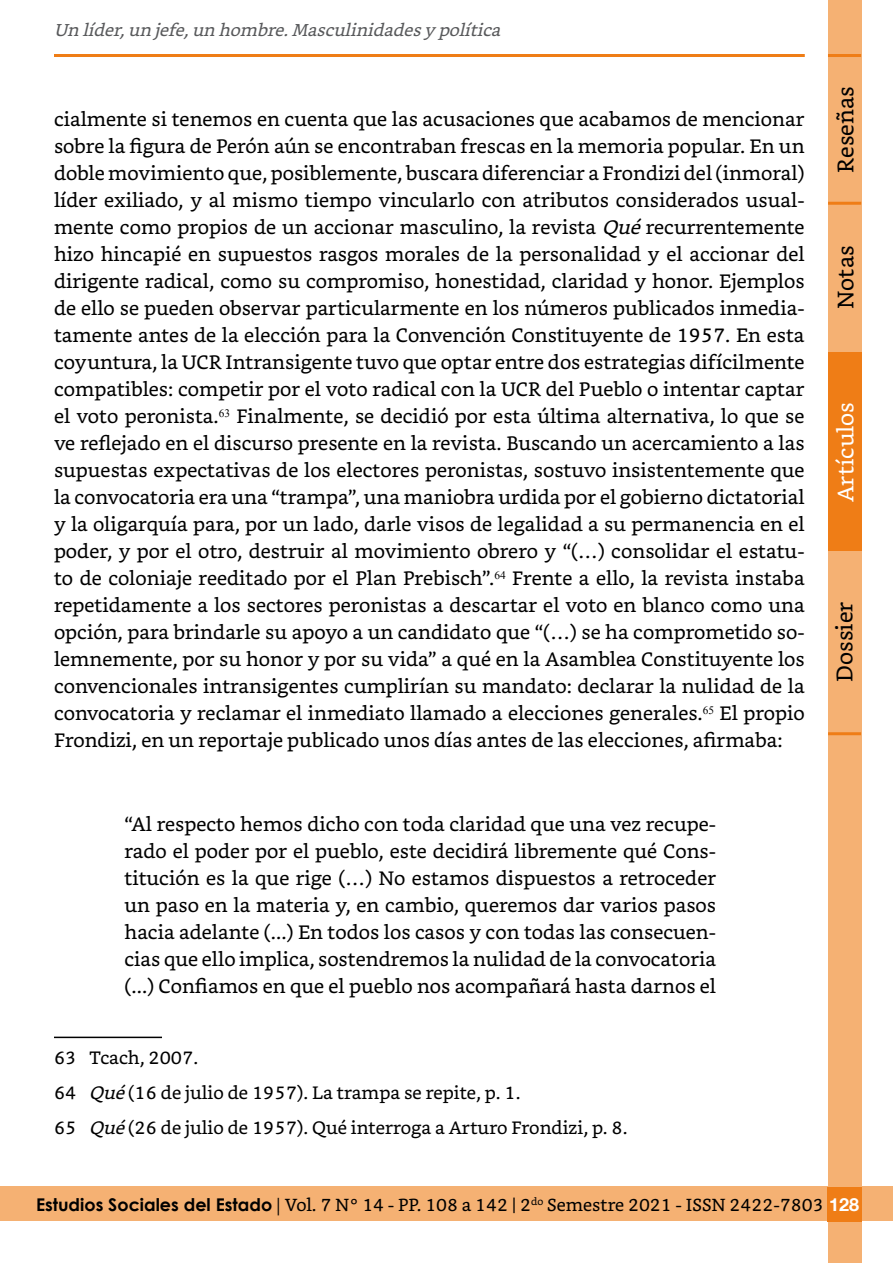
<style>
.page{position:relative;width:893px;height:1263px;background:#fff}
.page>*{position:absolute;margin:0;border:0;box-sizing:border-box;transform-origin:0 0}
.t1{font:22.5px "Bookerly";color:#000}
.t2{font:22.5px "Bookerly";color:#fff}
.citas-textuales{font:19.5px/27px "Bookerly";color:#000;text-align:justify}
.Notas_al_pie{font:18px "Bookerly";color:#000}
.t3{font:17.55px "Bookerly";color:#000}
.t4{font:italic 17.25px "Bookerly";color:#58595b}
.s1{font-style:italic}
.s2{font-family:"Century Gothic";font-weight:700}
.s3{font-family:"Minion Pro"}
.s4{font-family:"Helvetica Neue";font-weight:700;font-size:18px;color:#fff}
</style>
<div class="page">
<div style="left:0;top:1187px;width:893px;height:34px;background:#f5b173"></div>
<div style="left:828px;top:0;width:33px;height:1263px;background:#f5b173"></div>
<div style="left:828px;top:352px;width:33px;height:199px;background:#ef7d16"></div>
<hr style="left:828px;top:732px;width:33px;height:3px;background:#ef7d16">
<div style="left:827px;top:1187px;width:35px;height:35px;background:#ef7d16"></div>
<hr style="left:828px;top:202px;width:33px;height:3px;background:#ef7d16">
<hr style="left:828px;top:54px;width:33px;height:3px;background:#ef7d16">
<hr style="left:54px;top:54px;width:751px;height:3px;background:#ef7d16">
<hr style="left:54px;top:1037px;width:108px;height:1px;background:#000">
<p class="t4" style="left:54px;top:20px;width:454px">Unlíder,unj efe,unhombre.Masculinidadesypolítica</p>
<p class="citas-textuales" style="left:54px;top:106px;width:752px">cialmente si tenemos en cuenta que las acusaciones que acabamos de mencionar sobre la figura de Perón aún se encontraban frescas en la memoria popular. En un doble movimiento que, posiblemente, buscara diferenciar a Frondizi del (inmoral) líder exiliado, y al mismo tiempo vincularlo con atributos considerados usual&shy;mente como propios de un accionar masculino, la revista <span class="s1">Qué</span>recurrentemente hizo hincapié en supuestos rasgos morales de la personalidad y el accionar del dirigente radical, como su compromiso, honestidad, claridad y honor. Ejemplos de ello se pueden observar particularmente en los números publicados inmedia&shy;tamente antes de la elección para la Convención Constituyente de 1957. En esta coyuntura, la UCR Intransigente tuvo que optar entre dos estrategias difícilmente compatibles: competir por el voto radical con la UCR del Pueblo o intentar captar el voto peronista.<sup>63</sup> Finalmente, se decidió por esta última alternativa, lo que se ve reflejado en el discurso presente en la revista. Buscando un acercamiento a las supuestas expectativas de los electores peronistas, sostuvo insistentemente que la convocatoria era una “trampa”, una maniobra urdida por el gobierno dictatorial y la oligarquía para, por un lado, darle visos de legalidad a su permanencia en el poder, y por el otro, destruir al movimiento obrero y “(…) consolidar el estatu&shy;to de coloniaje reeditado por el Plan Prebisch”.<sup>64</sup> Frente a ello, la revista instaba repetidamente a los sectores peronistas a descartar el voto en blanco como una opción, para brindarle su apoyo a un candidato que “(…) se ha comprometido so&shy;lemnemente, por su honor y por su vida” a qué en la Asamblea Constituyente los convencionales intransigentes cumplirían su mandato: declarar la nulidad de la convocatoria y reclamar el inmediato llamado a elecciones generales.<sup>65</sup> El propio Frondizi, en un reportaje publicado unos días antes de las elecciones, afirmaba:</p>
<p class="citas-textuales" style="left:124px;top:811px;width:593px">“Al respecto hemos dicho con toda claridad que una vez recupe&shy;rado el poder por el pueblo, este decidirá libremente qué Cons&shy;titución es la que rige (…) No estamos dispuestos a retroceder un paso en la materia y, en cambio, queremos dar varios pasos hacia adelante (...) En todos los casos y con todas las consecuen&shy;cias que ello implica, sostendremos la nulidad de la convocatoria (...) Confiamos en que el pueblo nos acompañará hasta darnos el</p>
<p class="Notas_al_pie" style="left:54px;top:1047px;width:146px">63 Tcach, 2007.</p>
<p class="Notas_al_pie" style="left:54px;top:1082px;width:468px">64 <span class="s1">Qué</span>(16 de julio de 1957). La trampa se repite, p. 1.</p>
<p class="Notas_al_pie" style="left:54px;top:1117px;width:575px">65 <span class="s1">Qué</span>(26 de julio de 1957). Qué interroga a Arturo Frondizi, p. 8.</p>
<p class="t1" style="left:833px;top:173px;width:88px;rotate:-90deg">Reseñas</p>
<p class="t1" style="left:833px;top:309px;width:65px;rotate:-90deg">Notas</p>
<p class="t2" style="left:833px;top:502px;width:102px;rotate:-90deg">Artículos</p>
<p class="t1" style="left:832px;top:682px;width:82px;rotate:-90deg">Dossier</p>
<p class="t3" style="left:36px;top:1194px;width:825px"><span class="s2">Estudios Sociales del Estado</span> <span class="s3">|</span> Vol. 7 N° 14 - PP. 108 a 142 | 2<sup>do</sup> Semestre 2021 - ISSN 2422-7803 <span class="s4">128</span></p>
</div>
